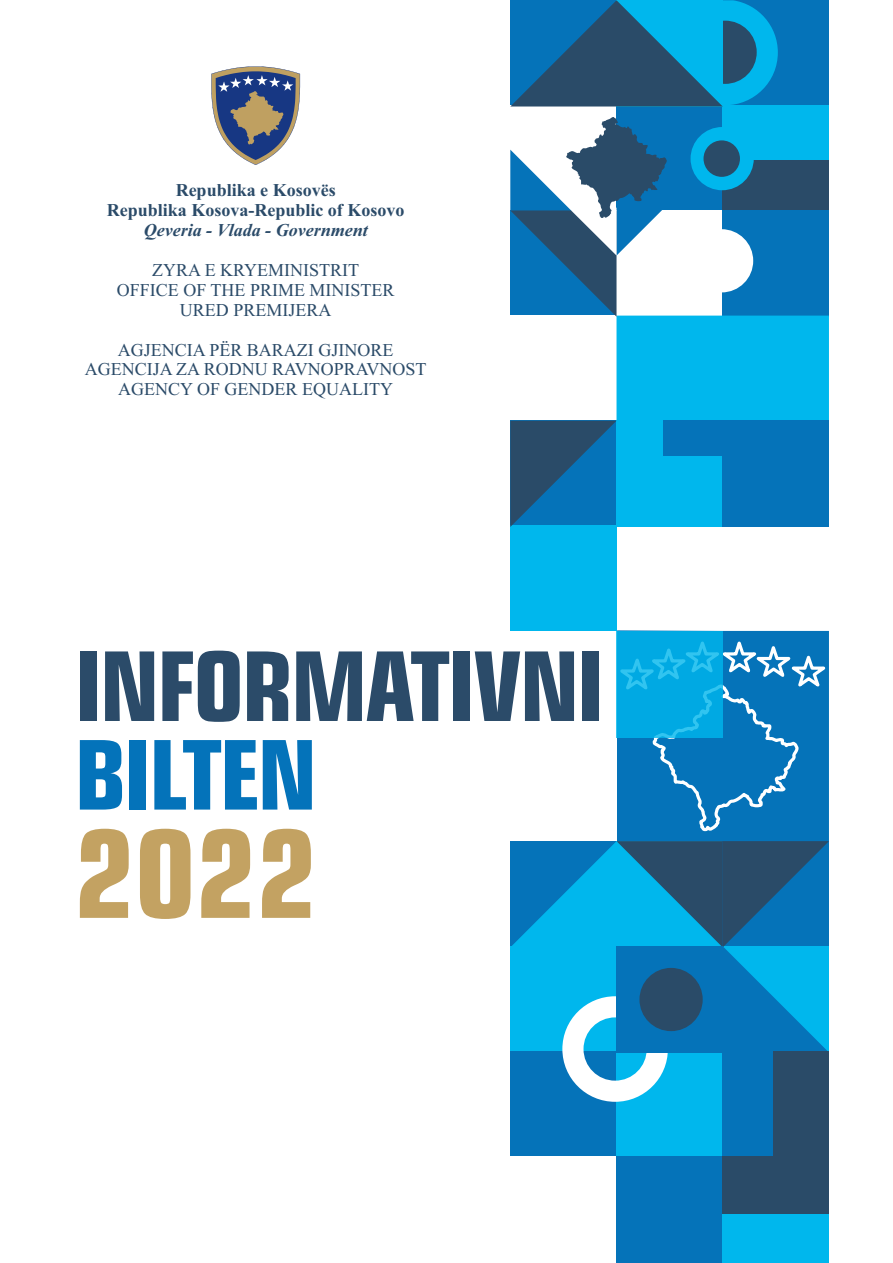
<style>
.page{position:relative;width:893px;height:1263px;background:#fff}
.page>*{position:absolute;margin:0;border:0;box-sizing:border-box;transform-origin:0 0}
.t1{font:700 condensed 121.5px "Square 721 BT";color:#c3a262}
.t2{font:700 condensed 95.85px "Square 721 BT";letter-spacing:-.02em;color:#2b4b69}
.t3{font:700 condensed 95.85px "Square 721 BT";letter-spacing:-.02em;color:#0473ba}
.t4{font:18px/20px "Times New Roman";color:#2b4b69;text-align:center}
.t5{font:700 18px/20px "Times New Roman";color:#2b4b69;text-align:center}
.t6{font:italic 700 18px "Times New Roman";color:#2b4b69}
</style>
<div class="page">
<svg style="left:616px;top:630px;width:213px;height:211px;fill:#0573b9"></svg>
<svg style="left:616px;top:633px;width:213px;height:201px"></svg>
<div style="left:723px;top:0;width:106px;height:107px;background:#0573b9"></div>
<div style="left:616px;top:105px;width:107px;height:107px;background:#0573b9"></div>
<div style="left:723px;top:105px;width:106px;height:107px;background:#00b7ed"></div>
<div style="left:510px;top:526px;width:106px;height:106px;background:#00b7ed"></div>
<div style="left:510px;top:631px;width:106px;height:106px;background:#fff"></div>
<div style="left:510px;top:1051px;width:106px;height:106px;background:#0573b9"></div>
<div style="left:616px;top:1051px;width:107px;height:106px;background:#00b7ed"></div>
<div style="left:723px;top:1051px;width:106px;height:106px;background:#0573b9"></div>
<div style="left:510px;top:1156px;width:106px;height:107px;background:#fff"></div>
<div style="left:616px;top:1156px;width:107px;height:107px;background:#0573b9"></div>
<div style="left:723px;top:1156px;width:106px;height:107px;background:#00b7ed"></div>
<svg style="left:510px;top:841px;width:319px;height:261px"></svg>
<div style="left:639px;top:968px;width:64px;height:63px;background:#2a4b68;border-radius:50%"></div>
<div style="left:773px;top:1051px;width:56px;height:106px;background:#2a4b68"></div>
<div style="left:723px;top:1156px;width:106px;height:58px;background:#2a4b68"></div>
<svg style="left:510px;top:0;width:268px;height:107px"></svg>
<svg style="left:510px;top:117px;width:319px;height:410px"></svg>
<div style="left:616px;top:631px;width:107px;height:106px;background:#00b7ed;opacity:.81"></div>
<svg style="left:211px;top:66px;width:89px;height:99px"></svg>
<p class="t5" style="left:107px;top:182px;width:299px">Republika e Kosovës<br>Republika Kosova-Republic of Kosovo</p>
<p class="t6" style="left:144px;top:224px;width:225px">Qeveria - Vlada - Government</p>
<p class="t4" style="left:117px;top:261px;width:279px">ZYRA E KRYEMINISTRIT<br>OFFICE OF THE PRIME MINISTER<br>URED PREMIJERA</p>
<p class="t4" style="left:85px;top:341px;width:343px">AGJENCIA PËR BARAZI GJINORE<br>AGENCIJA ZA RODNU RAVNOPRAVNOST<br>AGENCY OF GENDER EQUALITY</p>
<h2 class="t2" style="left:75px;top:648px;width:531px">INFORMATIVNI</h2>
<h2 class="t3" style="left:75px;top:737px;width:244px">BILTEN</h2>
<h1 class="t1" style="left:74px;top:825px;width:244px">2022</h1>
</div>
